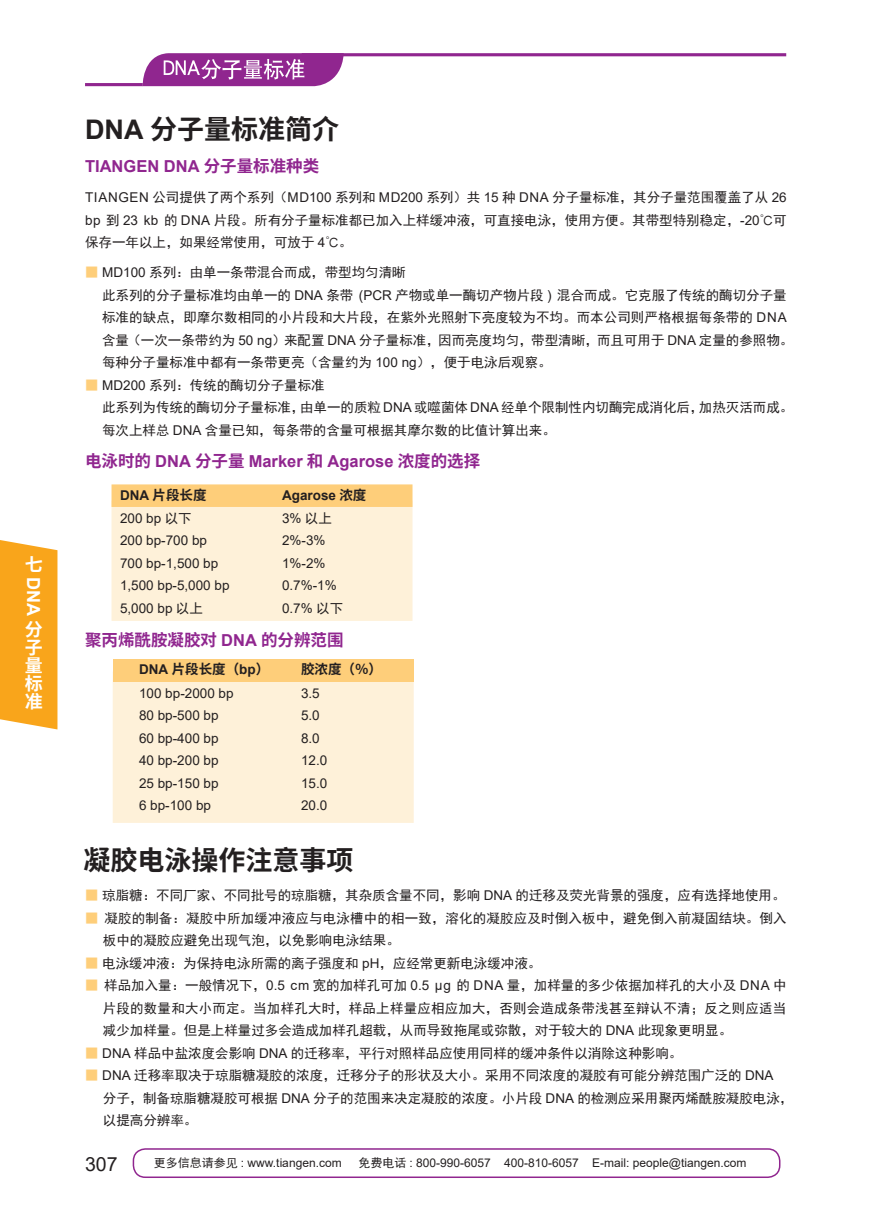
<style>
.page{position:relative;width:893px;height:1212px;background:#fff}
.page>*{position:absolute;margin:0;border:0;box-sizing:border-box;transform-origin:0 0}
.大标题{font:700 27px "Source Han Sans CN";color:#231f20}
.中等线9号{font:19.5px "Arial";color:#231f20}
.t1{font:700 18px/18px "Source Han Sans CN";color:#fff;text-align:justify}
.t2{font:700 18px "Arial";color:#fff}
.小标题_2{font:700 16.5px "Arial";color:#90268f}
.小标题_2-2{font:700 16.5px "Source Han Sans CN";color:#90268f}
.正文2{font:13.5px/22.5px "Sim Hei";color:#231f20}
.正文1{font:13.5px/22.5px "Sim Hei";color:#231f20}
.正文1-2{font:13.5px "Arial";color:#231f20}
.正文{font:700 13.5px "Source Han Sans CN";color:#231f20}
.正文-2{font:700 13.5px "Arial";color:#231f20}
.t3{font:12px "Arial";color:#231f20}
.s1{font-family:"Arial"}
.s2{font-family:"Source Han Sans CN"}
.s3{color:#fece7a}
.s4{font-family:"Sim Hei"}
</style>
<div class="page">
<div style="left:133px;top:1148px;width:647px;height:30px;border:2px solid #90268f;border-radius:12px"></div>
<div style="left:0;top:540px;width:57px;height:189px;background:#f9a51b"></div>
<div style="left:113px;top:671px;width:301px;height:152px;background:#fef1d9"></div>
<div style="left:113px;top:659px;width:301px;height:22px;background:#fece7a"></div>
<div style="left:112px;top:500px;width:300px;height:121px;background:#fef1d9"></div>
<div style="left:112px;top:484px;width:300px;height:23px;background:#fece7a;border:2px solid #fece7a"></div>
<hr style="left:85px;top:83px;width:58px;height:3px;background:#90268f">
<hr style="left:302px;top:53px;width:484px;height:3px;background:#90268f">
<svg style="left:142px;top:53px;width:202px;height:33px;background:#a651a5"></svg>
<h3 class="t1" style="left:25px;top:555px;width:19px">七</h3>
<h3 class="t2" style="left:46px;top:577px;width:40px;rotate:90deg">DNA</h3>
<h3 class="t1" style="left:25px;top:621px;width:19px">分子量标准</h3>
<p class="大标题" style="left:85px;top:113px;width:255px"><span class="s1">DNA</span> 分子量标准简介</p>
<p class="小标题_2" style="left:85px;top:155px;width:236px">TIANGEN DNA <span class="s2">分子量标准种类</span></p>
<p class="正文1" style="left:85px;top:186px;width:703px;text-align:justify"><span class="s1">TIANGEN</span> 公司提供了两个系列（<span class="s1">MD100</span> 系列和 <span class="s1">MD200</span> 系列）共 <span class="s1">15</span> 种 <span class="s1">DNA</span> 分子量标准，其分子量范围覆盖了从 <span class="s1">26 bp</span> 到 <span class="s1">23 kb</span> 的 <span class="s1">DNA</span> 片段。所有分子量标准都已加入上样缓冲液，可直接电泳，使用方便。其带型特别稳定，<span class="s1">-20</span>℃可保存一年以上，如果经常使用，可放于 <span class="s1">4</span>℃。</p>
<p class="正文2" style="left:85px;top:261px;width:322px"><span class="s3">■</span> <span class="s1">MD100</span> 系列：由单一条带混合而成，带型均匀清晰</p>
<p class="正文1" style="left:102px;top:284px;width:693px">此系列的分子量标准均由单一的 <span class="s1">DNA</span> 条带 <span class="s1">(PCR</span> 产物或单一酶切产物片段 <span class="s1">)</span> 混合而成。它克服了传统的酶切分子量标准的缺点，即摩尔数相同的小片段和大片段，在紫外光照射下亮度较为不均。而本公司则严格根据每条带的 <span class="s1">DNA</span>含量（一次一条带约为 <span class="s1">50 ng</span>）来配置 <span class="s1">DNA</span> 分子量标准，因而亮度均匀，带型清晰，而且可用于 <span class="s1">DNA</span> 定量的参照物。每种分子量标准中都有一条带更亮（含量约为 <span class="s1">100 ng</span>），便于电泳后观察。</p>
<p class="正文1" style="left:85px;top:374px;width:241px"><span class="s3">■</span> <span class="s1">MD200</span> 系列：传统的酶切分子量标准</p>
<p class="正文1" style="left:102px;top:396px;width:693px">此系列为传统的酶切分子量标准，由单一的质粒 <span class="s1">DNA</span> 或噬菌体 <span class="s1">DNA</span> 经单个限制性内切酶完成消化后，加热灭活而成。每次上样总 <span class="s1">DNA</span> 含量已知，每条带的含量可根据其摩尔数的比值计算出来。</p>
<p class="小标题_2" style="left:85px;top:449px;width:397px"><span class="s2">电泳时的</span> DNA <span class="s2">分子量</span> Marker <span class="s2">和</span> Agarose <span class="s2">浓度的选择</span></p>
<p class="正文" style="left:120px;top:488px;width:88px"><span class="s1">DNA</span> 片段长度</p>
<p class="正文-2" style="left:282px;top:486px;width:86px">Agarose <span class="s2">浓度</span></p>
<p class="正文1-2" style="left:120px;top:508px;width:73px">200 bp <span class="s4">以下</span></p>
<p class="正文1-2" style="left:282px;top:508px;width:51px">3% <span class="s4">以上</span></p>
<p class="正文1-2" style="left:120px;top:531px;width:89px">200 bp-700 bp</p>
<p class="正文1-2" style="left:282px;top:531px;width:45px">2%-3%</p>
<p class="正文1-2" style="left:120px;top:553px;width:100px">700 bp-1,500 bp</p>
<p class="正文1-2" style="left:282px;top:553px;width:45px">1%-2%</p>
<p class="正文1-2" style="left:120px;top:576px;width:111px">1,500 bp-5,000 bp</p>
<p class="正文1-2" style="left:282px;top:576px;width:56px">0.7%-1%</p>
<p class="正文1-2" style="left:120px;top:598px;width:84px">5,000 bp <span class="s4">以上</span></p>
<p class="正文1-2" style="left:282px;top:598px;width:63px">0.7% <span class="s4">以下</span></p>
<p class="小标题_2-2" style="left:85px;top:630px;width:260px">聚丙烯酰胺凝胶对 <span class="s1">DNA</span> 的分辨范围</p>
<p class="正文" style="left:139px;top:661px;width:132px"><span class="s1">DNA</span> 片段长度（<span class="s1">bp</span>）</p>
<p class="正文" style="left:301px;top:661px;width:82px">胶浓度（％）</p>
<p class="正文1-2" style="left:139px;top:684px;width:96px">100 bp-2000 bp</p>
<p class="正文1-2" style="left:301px;top:684px;width:20px">3.5</p>
<p class="正文1-2" style="left:139px;top:706px;width:81px">80 bp-500 bp</p>
<p class="正文1-2" style="left:301px;top:706px;width:20px">5.0</p>
<p class="正文1-2" style="left:139px;top:729px;width:81px">60 bp-400 bp</p>
<p class="正文1-2" style="left:301px;top:729px;width:20px">8.0</p>
<p class="正文1-2" style="left:139px;top:751px;width:81px">40 bp-200 bp</p>
<p class="正文1-2" style="left:301px;top:751px;width:28px">12.0</p>
<p class="正文1-2" style="left:139px;top:774px;width:81px">25 bp-150 bp</p>
<p class="正文1-2" style="left:301px;top:774px;width:28px">15.0</p>
<p class="正文1-2" style="left:139px;top:796px;width:74px">6 bp-100 bp</p>
<p class="正文1-2" style="left:301px;top:796px;width:28px">20.0</p>
<p class="大标题" style="left:83px;top:845px;width:272px">凝胶电泳操作注意事项</p>
<p class="正文2" style="left:85px;top:884px;width:702px"><span class="s3">■</span> 琼脂糖：不同厂家、不同批号的琼脂糖，其杂质含量不同，影响 <span class="s1">DNA</span> 的迁移及荧光背景的强度，应有选择地使用。</p>
<p class="正文2" style="left:103px;top:907px;width:685px;text-indent:-18px"><span class="s3">■</span> 凝胶的制备：凝胶中所加缓冲液应与电泳槽中的相一致，溶化的凝胶应及时倒入板中，避免倒入前凝固结块。倒入板中的凝胶应避免出现气泡，以免影响电泳结果。</p>
<p class="正文2" style="left:85px;top:952px;width:458px"><span class="s3">■</span> 电泳缓冲液：为保持电泳所需的离子强度和 <span class="s1">pH</span>，应经常更新电泳缓冲液。</p>
<p class="正文2" style="left:103px;top:974px;width:685px;text-align:justify;text-indent:-18px"><span class="s3">■</span> 样品加入量：一般情况下，<span class="s1">0.5 cm</span> 宽的加样孔可加 <span class="s1">0.5 µg</span> 的 <span class="s1">DNA</span> 量，加样量的多少依据加样孔的大小及 <span class="s1">DNA</span> 中片段的数量和大小而定。当加样孔大时，样品上样量应相应加大，否则会造成条带浅甚至辩认不清；反之则应适当减少加样量。但是上样量过多会造成加样孔超载，从而导致拖尾或弥散，对于较大的 <span class="s1">DNA</span> 此现象更明显。</p>
<p class="正文2" style="left:85px;top:1042px;width:599px"><span class="s3">■</span> <span class="s1">DNA</span> 样品中盐浓度会影响 <span class="s1">DNA</span> 的迁移率，平行对照样品应使用同样的缓冲条件以消除这种影响。</p>
<p class="正文2" style="left:103px;top:1064px;width:692px;text-indent:-18px"><span class="s3">■</span> <span class="s1">DNA</span> 迁移率取决于琼脂糖凝胶的浓度，迁移分子的形状及大小。采用不同浓度的凝胶有可能分辨范围广泛的 <span class="s1">DNA<br></span>分子，制备琼脂糖凝胶可根据 <span class="s1">DNA</span> 分子的范围来决定凝胶的浓度。小片段 <span class="s1">DNA</span> 的检测应采用聚丙烯酰胺凝胶电泳，以提高分辨率。</p>
<p class="中等线9号" style="left:85px;top:1150px;width:34px">307</p>
<p class="t3" style="left:154px;top:1155px;width:189px"><span class="s4">更多信息请参见</span> : www.tiangen.com</p>
<p class="t3" style="left:358px;top:1155px;width:390px"><span class="s4">免费电话</span> : 800-990-6057 400-810-6057 E-mail: people@tiangen.com</p>
</div>
